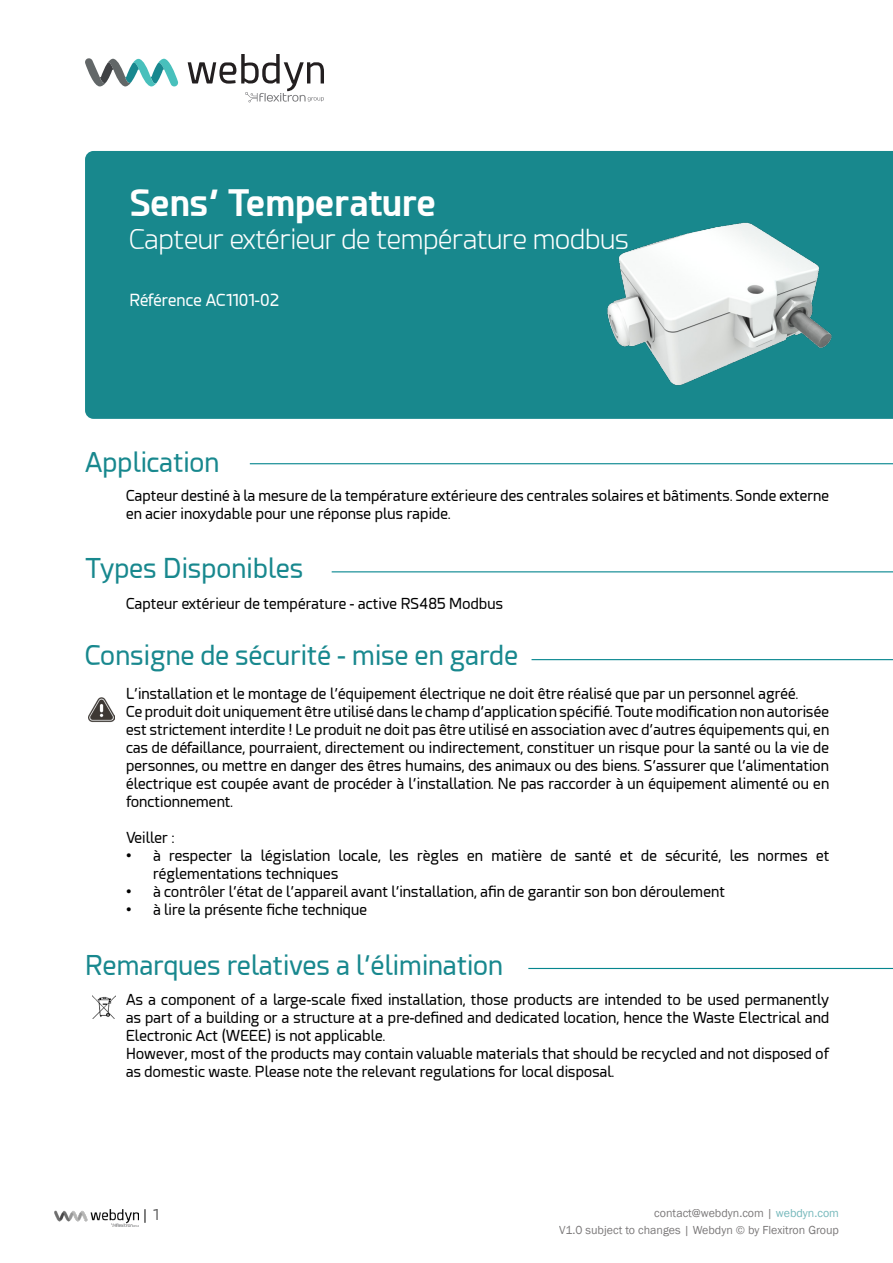
<style>
.page{position:relative;width:893px;height:1263px;background:#fff}
.page>*{position:absolute;margin:0;border:0;box-sizing:border-box;transform-origin:0 0}
.t1{font:700 36px "Esphimere";color:#fff}
.t2{font:27px "Esphimere";color:#18888e}
.t3{font:300 27px "Esphimere";color:#fff}
.t4{font:16.5px "Esphimere";color:#fff}
.t5{font:15px/18px "Esphimere";color:#000001}
.t6{font:15px "Esphimere";color:#000002}
.t7{font:12px/16.5px "Franklin Gothic";color:#231f20;text-align:right}
.s1{color:#18888d}
</style>
<div class="page">
<svg style="left:145px;top:1209px;width:1px;height:14px"></svg>
<img style="left:54px;top:1209px;width:85px;height:17px">
<div style="left:85px;top:151px;width:808px;height:268px;background:#18888d"></div>
<hr style="left:250px;top:463px;width:643px;height:1px;background:#06868f">
<svg style="left:188px;top:54px;width:136px;height:48px"></svg>
<svg style="left:85px;top:58px;width:94px;height:28px"></svg>
<img style="left:88px;top:697px;width:27px;height:25px">
<img style="left:92px;top:995px;width:24px;height:23px">
<img style="left:555px;top:191px;width:306px;height:197px">
<hr style="left:332px;top:571px;width:561px;height:1px;background:#06868f">
<hr style="left:531px;top:659px;width:362px;height:1px;background:#06868f">
<hr style="left:528px;top:968px;width:365px;height:1px;background:#06868f">
<p class="t1" style="left:129px;top:181px;width:308px">Sens’ Temperature</p>
<p class="t3" style="left:129px;top:224px;width:501px">Capteur extérieur de température modbus</p>
<p class="t4" style="left:129px;top:291px;width:151px">Référence AC1101-02</p>
<p class="t2" style="left:85px;top:447px;width:136px">Application</p>
<p class="t5" style="left:126px;top:487px;width:705px">Capteur destiné à la mesure de la température extérieure des centrales solaires et bâtiments. Sonde externe en acier inoxydable pour une réponse plus rapide.</p>
<p class="t2" style="left:85px;top:553px;width:220px">Types Disponibles</p>
<p class="t5" style="left:126px;top:595px;width:379px">Capteur extérieur de température - active RS485 Modbus</p>
<p class="t2" style="left:85px;top:640px;width:435px">Consigne de sécurité - mise en garde</p>
<p class="t5" style="left:126px;top:685px;width:674px">L’installation et le montage de l’équipement électrique ne doit être réalisé que par un personnel agréé.</p>
<p class="t5" style="left:126px;top:703px;width:705px;text-align:justify">Ce produit doit uniquement être utilisé dans le champ d’application spécifié. Toute modification non autorisée est strictement interdite ! Le produit ne doit pas être utilisé en association avec d’autres équipements qui, en cas de défaillance, pourraient, directement ou indirectement, constituer un risque pour la santé ou la vie de personnes, ou mettre en danger des êtres humains, des animaux ou des biens. S’assurer que l’alimentation électrique est coupée avant de procéder à l’installation. Ne pas raccorder à un équipement alimenté ou en fonctionnement.</p>
<p class="t5" style="left:126px;top:829px;width:50px">Veiller :</p>
<p class="t5" style="left:153px;top:847px;width:678px;text-indent:-27px">• à respecter la législation locale, les règles en matière de santé et de sécurité, les normes et réglementations techniques</p>
<p class="t5" style="left:126px;top:883px;width:600px">• à contrôler l’état de l’appareil avant l’installation, afin de garantir son bon déroulement</p>
<p class="t5" style="left:126px;top:901px;width:243px">• à lire la présente fiche technique</p>
<p class="t2" style="left:85px;top:950px;width:420px">Remarques relatives a l’élimination</p>
<p class="t5" style="left:126px;top:991px;width:705px;text-align:justify">As a component of a large-scale fixed installation, those products are intended to be used permanently as part of a building or a structure at a pre-defined and dedicated location, hence the Waste Electrical and Electronic Act (WEEE) is not applicable.</p>
<p class="t5" style="left:126px;top:1045px;width:705px">However, most of the products may contain valuable materials that should be recycled and not disposed of as domestic waste. Please note the relevant regulations for local disposal.</p>
<p class="t6" style="left:152px;top:1206px;width:7px">1</p>
<p class="t7" style="left:559px;top:1205px;width:281px">contact@webdyn.com | <span class="s1">webdyn.com<br></span>V1.0 subject to changes | Webdyn © by Flexitron Group</p>
</div>
